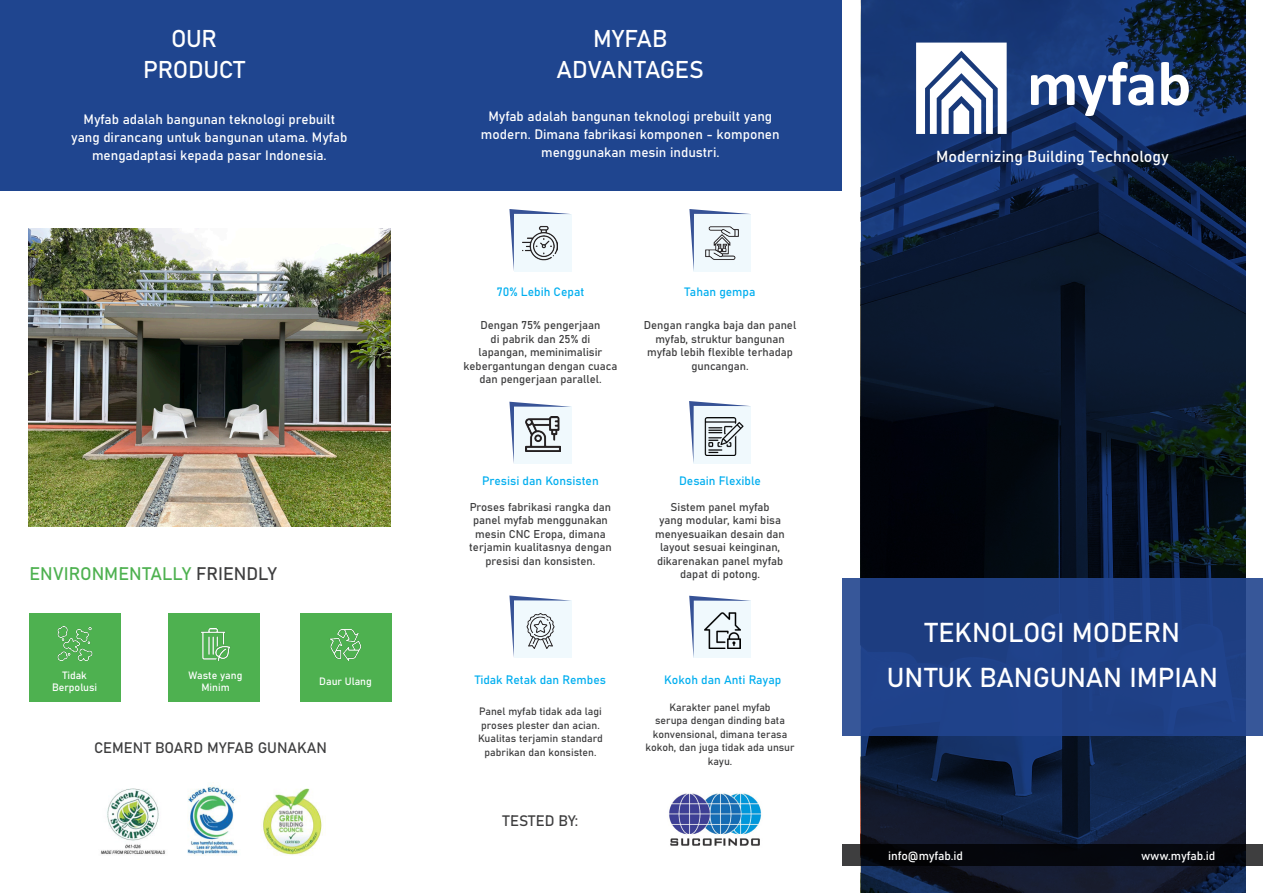
<style>
.page{position:relative;width:1263px;height:893px;background:#fff}
.page>*{position:absolute;margin:0;border:0;box-sizing:border-box;transform-origin:0 0}
.t1{font:700 63px "Calibri";letter-spacing:-.01em;color:#fff}
.T2{font:27px/45px "Bahnschrift";color:#fff;text-align:center}
.t2{font:24px "Bahnschrift";letter-spacing:-.01em;color:#fff}
.t3{font:18px "Bahnschrift";color:#4eb150}
.t4{font:15.9px "Bahnschrift";color:#fff}
.t5{font:15px "Bahnschrift";color:#3e3e3f}
.t6{font:13.5px/18px "Bahnschrift";color:#fff;text-align:center}
.t7{font:12px "Bahnschrift";color:#00aeef}
.t8{font:12px "Bahnschrift";color:#fff}
.t9{font:11.25px/13.5px "Bahnschrift";color:#3e3e3f;text-align:center}
.t10{font:10.5px/13.5px "Bahnschrift";color:#3e3e3f;text-align:center}
.t11{font:10.5px/12.6px "Bahnschrift";color:#fff;text-align:center}
.s1{color:#3e3e3f}
</style>
<div class="page">
<img style="left:669px;top:793px;width:93px;height:53px">
<svg style="left:861px;top:0;width:384px;height:893px;background:#0d1d3a"></svg>
<svg style="left:842px;top:578px;width:421px;height:157px;background:#204187"></svg>
<svg style="left:842px;top:844px;width:421px;height:22px;background:#090a0f"></svg>
<svg style="left:916px;top:43px;width:91px;height:91px"></svg>
<div style="left:0;top:0;width:842px;height:190px;background:#1f458f"></div>
<svg style="left:509px;top:209px;width:62px;height:62px"></svg>
<svg style="left:689px;top:209px;width:62px;height:62px"></svg>
<svg style="left:509px;top:402px;width:62px;height:62px"></svg>
<svg style="left:689px;top:401px;width:62px;height:62px"></svg>
<svg style="left:509px;top:595px;width:62px;height:63px"></svg>
<svg style="left:689px;top:596px;width:62px;height:62px"></svg>
<img style="left:28px;top:229px;width:362px;height:298px">
<img style="left:523px;top:613px;width:35px;height:36px">
<img style="left:525px;top:417px;width:35px;height:35px">
<img style="left:523px;top:226px;width:35px;height:35px">
<img style="left:704px;top:226px;width:35px;height:35px">
<div style="left:168px;top:614px;width:92px;height:88px;background:#4eb150"></div>
<div style="left:300px;top:614px;width:91px;height:88px;background:#4eb150"></div>
<div style="left:30px;top:614px;width:91px;height:88px;background:#4eb150"></div>
<img style="left:330px;top:629px;width:32px;height:32px">
<img style="left:57px;top:626px;width:36px;height:35px">
<img style="left:201px;top:629px;width:30px;height:32px">
<img style="left:700px;top:417px;width:45px;height:38px">
<img style="left:704px;top:613px;width:37px;height:36px">
<img style="left:100px;top:782px;width:223px;height:74px">
<p class="t2" style="left:171px;top:20px;width:48px">OUR</p>
<p class="t2" style="left:143px;top:51px;width:104px">PRODUCT</p>
<p class="t6" style="left:71px;top:109px;width:278px">Myfab adalah bangunan teknologi prebuilt yang dirancang untuk bangunan utama. Myfab mengadaptasi kepada pasar Indonesia.</p>
<p class="t3" style="left:30px;top:560px;width:249px">ENVIRONMENTALLY <span class="s1">FRIENDLY</span></p>
<p class="t11" style="left:62px;top:668px;width:26px">Tidak</p>
<p class="t11" style="left:52px;top:681px;width:47px">Berpolusi</p>
<p class="t11" style="left:189px;top:668px;width:55px">Waste yang<br>Minim</p>
<p class="t11" style="left:319px;top:674px;width:54px">Daur Ulang</p>
<p class="t5" style="left:94px;top:736px;width:234px">CEMENT BOARD MYFAB GUNAKAN</p>
<p class="t2" style="left:593px;top:20px;width:76px">MYFAB</p>
<p class="t2" style="left:556px;top:51px;width:149px">ADVANTAGES</p>
<p class="t6" style="left:481px;top:106px;width:300px">Myfab adalah bangunan teknologi prebuilt yang modern. Dimana fabrikasi komponen - komponen menggunakan mesin industri.</p>
<p class="t7" style="left:497px;top:283px;width:89px">70% Lebih Cepat</p>
<p class="t9" style="left:464px;top:318px;width:155px">Dengan 75% pengerjaan<br>di pabrik dan 25% di<br>lapangan, meminimalisir kebergantungan dengan cuaca dan pengerjaan parallel.</p>
<p class="t7" style="left:685px;top:283px;width:72px">Tahan gempa</p>
<p class="t9" style="left:644px;top:318px;width:154px">Dengan rangka baja dan panel myfab, struktur bangunan myfab lebih flexible terhadap guncangan.</p>
<p class="t7" style="left:482px;top:472px;width:118px">Presisi dan Konsisten</p>
<p class="t9" style="left:469px;top:499px;width:144px">Proses fabrikasi rangka dan panel myfab menggunakan mesin CNC Eropa, dimana terjamin kualitasnya dengan presisi dan konsisten.</p>
<p class="t7" style="left:679px;top:472px;width:83px">Desain Flexible</p>
<p class="t9" style="left:655px;top:499px;width:131px">Sistem panel myfab<br>yang modular, kami bisa menyesuaikan desain dan layout sesuai keinginan, dikarenakan panel myfab dapat di potong.</p>
<p class="t7" style="left:475px;top:671px;width:133px">Tidak Retak dan Rembes</p>
<p class="t10" style="left:478px;top:704px;width:126px">Panel myfab tidak ada lagi proses plester dan acian.<br>Kualitas terjamin standard pabrikan dan konsisten.</p>
<p class="t5" style="left:502px;top:809px;width:77px">TESTED BY:</p>
<p class="t7" style="left:664px;top:671px;width:118px">Kokoh dan Anti Rayap</p>
<p class="t10" style="left:645px;top:700px;width:151px">Karakter panel myfab<br>serupa dengan dinding bata konvensional, dimana terasa kokoh, dan juga tidak ada unsur kayu.</p>
<p class="t1" style="left:1027px;top:39px;width:166px">myfab</p>
<p class="t4" style="left:936px;top:146px;width:234px">Modernizing Building Technology</p>
<p class="T2" style="left:887px;top:609px;width:332px">TEKNOLOGI MODERN<br>UNTUK BANGUNAN IMPIAN</p>
<p class="t8" style="left:888px;top:846px;width:76px">info@myfab.id</p>
<p class="t8" style="left:1141px;top:846px;width:76px">www.myfab.id</p>
</div>
